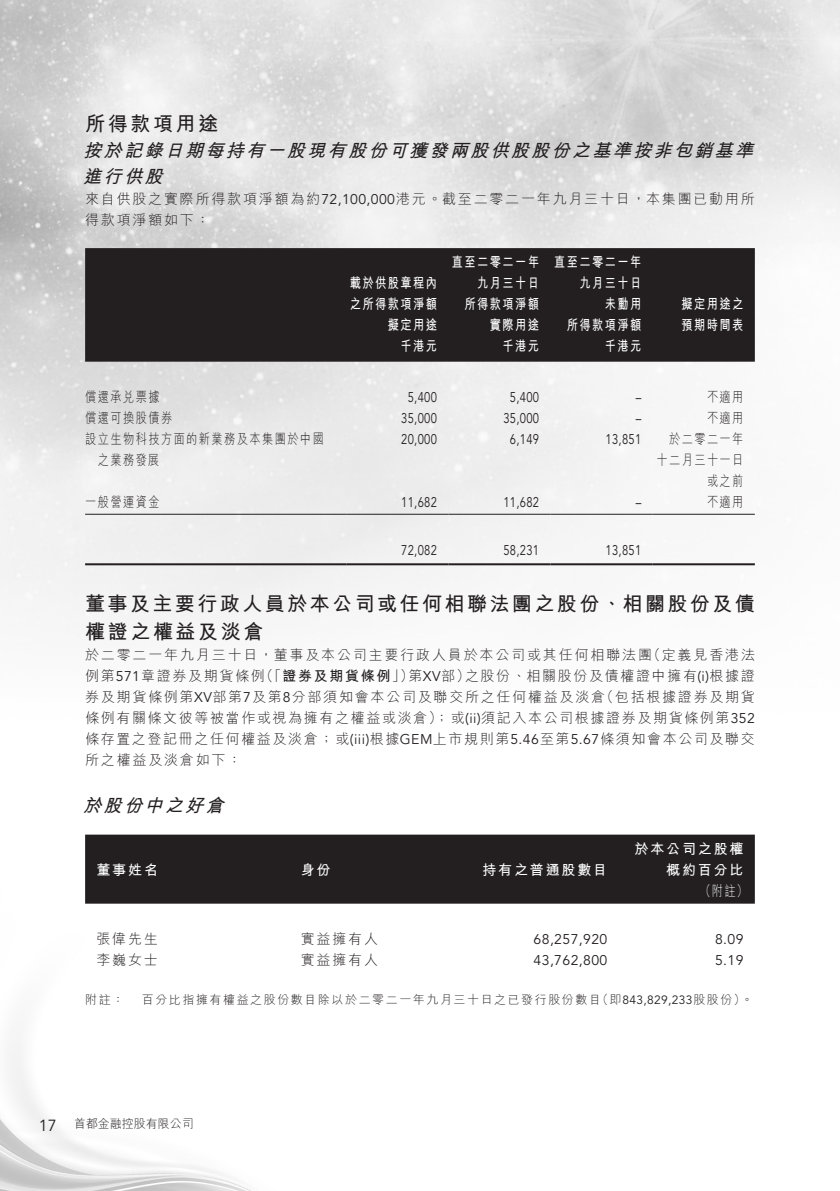
<style>
.page{position:relative;width:840px;height:1191px;background:#fff}
.page>*{position:absolute;margin:0;border:0;box-sizing:border-box;transform-origin:0 0}
._01_H1{font:700 20px/28px "M Hei HK";letter-spacing:.12em;color:#231f20}
._02_H2{font:italic 700 18px/26px "M Hei HK";color:#231f20}
.t1{font:16px "Avenir LT Std";color:#231f20}
._00_txt{font:300 14px/21px "M Hei HK";letter-spacing:.125em;color:#231f20}
._50_Table_txt{font:700 14px/21px "M Hei HK";letter-spacing:.13em;color:#fff;text-align:right;scale:.8 1}
._50_Table_txt-2{font:14px "Avenir LT Std";letter-spacing:.03em;color:#231f20;scale:.8 1}
._50_Table_txt-3{font:300 14px/21px "M Hei HK";letter-spacing:.13em;color:#231f20;scale:.8 1}
._50_Table_txt-4{font:14px "Avenir LT Std";letter-spacing:.03em;color:#231f20}
._50_Table_txt-5{font:700 14px "M Hei HK";letter-spacing:.13em;color:#fff}
._00_txt-2{font:700 14px "M Hei HK";letter-spacing:.12em;color:#231f20}
._50_Table_txt-6{font:300 14px "M Hei HK";letter-spacing:.13em;color:#231f20}
._50_Table_txt_sub{font:300 14px "M Hei HK";letter-spacing:.13em;color:#231f20}
._50_Table_txt_sub-2{font:700 14px "M Hei HK";color:#fff}
._50_Table_txt-7{font:300 14px "M Hei HK";color:#fff;scale:.8 1}
._06_Notes{font:300 12px "M Hei HK";letter-spacing:.13em;color:#231f20}
._06_Notes-2{font:12px "Avenir LT Std";letter-spacing:.03em;color:#231f20}
._06_Notes-3{font:300 12px "M Hei HK";color:#231f20}
.s1{font-family:"Avenir LT Std";font-weight:400}
.s2{font-weight:300}
.s3{font-family:"M Hei HK";font-weight:300}
</style>
<div class="page">
<img style="left:0;top:0;width:839px;height:1191px">
<div style="left:85px;top:248px;width:669px;height:114px;background:#231f20"></div>
<hr style="left:85px;top:514px;width:261px;height:1px;background:#231f20">
<hr style="left:346px;top:514px;width:102px;height:1px;background:#231f20">
<hr style="left:448px;top:514px;width:102px;height:1px;background:#231f20">
<hr style="left:550px;top:514px;width:102px;height:1px;background:#231f20">
<hr style="left:652px;top:514px;width:102px;height:1px;background:#231f20">
<hr style="left:85px;top:563px;width:261px;height:2px;background:#231f20">
<hr style="left:346px;top:563px;width:102px;height:2px;background:#231f20">
<hr style="left:448px;top:563px;width:102px;height:2px;background:#231f20">
<hr style="left:550px;top:563px;width:102px;height:2px;background:#231f20">
<hr style="left:652px;top:563px;width:102px;height:2px;background:#231f20">
<div style="left:85px;top:834px;width:669px;height:69px;background:#231f20"></div>
<p class="_01_H1" style="left:85px;top:108px;width:134px">所得款項用途</p>
<p class="_02_H2" style="left:83px;top:136px;width:677px">按於記錄日期每持有一股現有股份可獲發兩股供股股份之基準按非包銷基準進行供股</p>
<p class="_00_txt" style="left:85px;top:188px;width:670px">來自供股之實際所得款項淨額為約<span class="s1">72,100,000</span>港元。截至二零二一年九月三十日，本集團已動用所得款項淨額如下：</p>
<p class="_50_Table_txt-3" style="left:85px;top:386px;width:94px">償還承兌票據</p>
<p class="_50_Table_txt" style="left:349px;top:271px;width:110px">載於供股章程內之所得款項淨額擬定用途</p>
<p class="_50_Table_txt" style="left:400px;top:334px;width:47px">千港元</p>
<p class="_50_Table_txt-2" style="left:407px;top:389px;width:38px">5,400</p>
<p class="_50_Table_txt" style="left:451px;top:250px;width:110px">直至二零二一年</p>
<p class="_50_Table_txt" style="left:477px;top:271px;width:79px">九月三十日</p>
<p class="_50_Table_txt" style="left:464px;top:292px;width:95px">所得款項淨額</p>
<p class="_50_Table_txt" style="left:489px;top:313px;width:63px">實際用途</p>
<p class="_50_Table_txt" style="left:502px;top:334px;width:47px">千港元</p>
<p class="_50_Table_txt-2" style="left:509px;top:389px;width:38px">5,400</p>
<p class="_50_Table_txt" style="left:554px;top:250px;width:110px">直至二零二一年</p>
<p class="_50_Table_txt" style="left:579px;top:271px;width:79px">九月三十日</p>
<p class="_50_Table_txt" style="left:604px;top:292px;width:47px">未動用</p>
<p class="_50_Table_txt" style="left:566px;top:313px;width:95px">所得款項淨額</p>
<p class="_50_Table_txt" style="left:604px;top:334px;width:47px">千港元</p>
<p class="_50_Table_txt-2" style="left:635px;top:389px;width:8px">–</p>
<p class="_50_Table_txt" style="left:681px;top:292px;width:79px">擬定用途之</p>
<p class="_50_Table_txt" style="left:681px;top:313px;width:79px">預期時間表</p>
<p class="_50_Table_txt-3" style="left:706px;top:386px;width:47px">不適用</p>
<p class="_50_Table_txt-3" style="left:85px;top:407px;width:110px">償還可換股債券</p>
<p class="_50_Table_txt-3" style="left:98px;top:428px;width:284px;text-indent:-13px">設立生物科技方面的新業務及本集團於中國之業務發展</p>
<p class="_50_Table_txt-3" style="left:668px;top:428px;width:94px">於二零二一年</p>
<p class="_50_Table_txt-3" style="left:706px;top:407px;width:47px">不適用</p>
<p class="_50_Table_txt-2" style="left:401px;top:410px;width:46px">35,000</p>
<p class="_50_Table_txt-2" style="left:503px;top:410px;width:46px">35,000</p>
<p class="_50_Table_txt-2" style="left:635px;top:410px;width:8px">–</p>
<p class="_50_Table_txt-2" style="left:401px;top:431px;width:46px">20,000</p>
<p class="_50_Table_txt-2" style="left:509px;top:431px;width:38px">6,149</p>
<p class="_50_Table_txt-2" style="left:605px;top:431px;width:46px">13,851</p>
<p class="_50_Table_txt-3" style="left:656px;top:449px;width:110px">十二月三十一日</p>
<p class="_50_Table_txt-3" style="left:706px;top:470px;width:47px">或之前</p>
<p class="_50_Table_txt-3" style="left:706px;top:491px;width:47px">不適用</p>
<p class="_50_Table_txt-3" style="left:85px;top:491px;width:94px">一般營運資金</p>
<p class="_50_Table_txt-2" style="left:401px;top:494px;width:46px">11,682</p>
<p class="_50_Table_txt-2" style="left:503px;top:494px;width:46px">11,682</p>
<p class="_50_Table_txt-2" style="left:635px;top:494px;width:8px">–</p>
<p class="_50_Table_txt-2" style="left:401px;top:542px;width:46px">72,082</p>
<p class="_01_H1" style="left:85px;top:587px;width:671px">董事及主要行政人員於本公司或任何相聯法團之股份、相關股份及債權證之權益及淡倉</p>
<p class="_00_txt" style="left:646px;top:644px;width:110px">（定義見香港法</p>
<p class="_50_Table_txt-2" style="left:503px;top:542px;width:46px">58,231</p>
<p class="_50_Table_txt-2" style="left:605px;top:542px;width:46px">13,851</p>
<p class="_00_txt" style="left:464px;top:644px;width:291px;text-indent:-379px">於二零二一年九月三十日，董事及本公司主要行政人員於本公司或其任何相聯法團<br>之股份、相關股份及債權證中擁有 <span class="s1">)i(</span> 根據證</p>
<p class="_00_txt-2" style="left:259px;top:665px;width:156px"><span class="s2">（「</span>證券及期貨條例<span class="s2">」）</span></p>
<p class="_00_txt" style="left:408px;top:665px;width:63px">第<span class="s1">XV</span>部）</p>
<p class="_00_txt" style="left:85px;top:665px;width:181px">例第<span class="s1">571</span>章證券及期貨條例</p>
<p class="_00_txt" style="left:599px;top:686px;width:156px">（包括根據證券及期貨</p>
<p class="_00_txt" style="left:85px;top:686px;width:670px">券及期貨條例第<span class="s1">XV</span>部第<span class="s1">7</span>及第<span class="s1">8</span>分部須知會本公司及聯交所之任何權益及淡倉<br>條例有關條文彼等被當作或視為擁有之權益或淡倉）；或 <span class="s1">)i i(</span> 須記入本公司根據證券及期貨條例第<span class="s1">352</span>條存置之登記冊之任何權益及淡倉；或<span class="s1">(iii)</span>根據<span class="s1">GEM</span>上市規則第<span class="s1">5.46</span>至第<span class="s1">5.67</span>條須知會本公司及聯交所之權益及淡倉如下：</p>
<p class="_02_H2" style="left:83px;top:790px;width:148px">於股份中之好倉</p>
<p class="_50_Table_txt_sub-2" style="left:96px;top:859px;width:63px">董事姓名</p>
<p class="_50_Table_txt_sub" style="left:96px;top:931px;width:63px">張偉先生</p>
<p class="_50_Table_txt-5" style="left:300px;top:859px;width:31px">身份</p>
<p class="_50_Table_txt-6" style="left:300px;top:931px;width:79px">實益擁有人</p>
<p class="_50_Table_txt-5" style="left:482px;top:859px;width:126px">持有之普通股數目</p>
<p class="_50_Table_txt-4" style="left:533px;top:931px;width:75px">68,257,920</p>
<p class="_50_Table_txt-5" style="left:634px;top:838px;width:110px">於本公司之股權</p>
<p class="_50_Table_txt-5" style="left:665px;top:859px;width:79px">概約百分比</p>
<p class="_50_Table_txt-7" style="left:699px;top:883px;width:61px">（附註(</p>
<p class="_50_Table_txt-4" style="left:714px;top:931px;width:30px">8.09</p>
<p class="_50_Table_txt_sub" style="left:96px;top:952px;width:63px">李巍女士</p>
<p class="_50_Table_txt-6" style="left:300px;top:952px;width:79px">實益擁有人</p>
<p class="_50_Table_txt-4" style="left:533px;top:952px;width:75px">43,762,800</p>
<p class="_50_Table_txt-4" style="left:714px;top:952px;width:30px">5.19</p>
<p class="_06_Notes" style="left:85px;top:993px;width:41px">附註：</p>
<p class="_06_Notes" style="left:142px;top:993px;width:460px">百分比指擁有權益之股份數目除以於二零二一年九月三十日之已發行股份數目</p>
<p class="_06_Notes-2" style="left:596px;top:993px;width:150px"><span class="s3">（即</span>843,829,233<span class="s3">股股份(</span></p>
<p class="_06_Notes" style="left:740px;top:993px;width:13px">。</p>
<p class="t1" style="left:39px;top:1115px;width:19px">17</p>
<p class="_06_Notes-3" style="left:74px;top:1117px;width:122px">首都金融控股有限公司</p>
</div>
